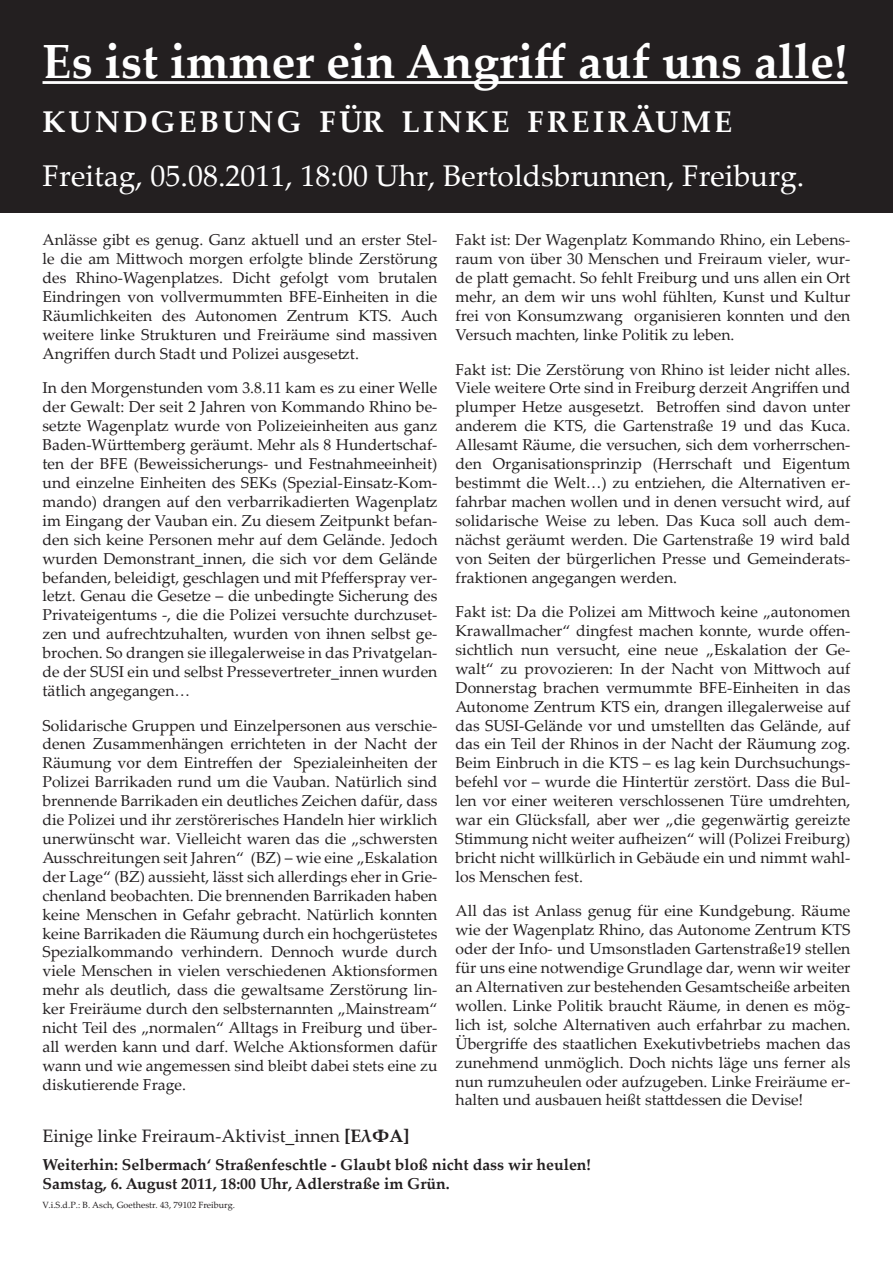
<style>
.page{position:relative;width:893px;height:1263px;background:#fff}
.page>*{position:absolute;margin:0;border:0;box-sizing:border-box;transform-origin:0 0}
.t1{font:700 48px "Palatino Linotype";color:#fff}
.t2{font:30px "Palatino Linotype";color:#fff}
.t3{font:700 30px "Palatino Linotype";letter-spacing:.095em;color:#fff}
.Absatzformat_1{font:18px "Palatino Linotype";color:#231f20}
.Absatzformat_1-2{font:15.75px/18.9px "Palatino Linotype";color:#231f20;text-align:justify}
.Absatzformat_1-3{font:700 15.75px/18.9px "Palatino Linotype";color:#231f20}
.t4{font:9px "Palatino Linotype";color:#231f20}
.s1{font-weight:700}
</style>
<div class="page">
<div style="left:0;top:0;width:893px;height:213px;background:#231f20"></div>
<hr style="left:43px;top:81px;width:804px;height:3px;background:#fff">
<p class="t1" style="left:43px;top:27px;width:806px">Es ist immer ein Angriff auf uns alle!</p>
<p class="t3" style="left:43px;top:100px;width:691px">KUNDGEBUNG FÜR LINKE FREIRÄUME</p>
<p class="t2" style="left:43px;top:154px;width:763px">Freitag, 05.08.2011, 18:00 Uhr, Bertoldsbrunnen, Freiburg.</p>
<p class="Absatzformat_1-2" style="left:43px;top:230px;width:396px">Anlässe gibt es genug. Ganz aktuell und an erster Stel&shy;le die am Mittwoch morgen erfolgte blinde Zerstörung des Rhino-Wagenplatzes. Dicht gefolgt vom brutalen Eindringen von vollvermummten BFE-Einheiten in die Räumlichkeiten des Autonomen Zentrum KTS. Auch weitere linke Strukturen und Freiräume sind massiven Angriffen durch Stadt und Polizei ausgesetzt.</p>
<p class="Absatzformat_1-2" style="left:43px;top:378px;width:396px">In den Morgenstunden vom 3.8.11 kam es zu einer Welle der Gewalt: Der seit 2 Jahren von Kommando Rhino be&shy;setzte Wagenplatz wurde von Polizeieinheiten aus ganz Baden-Württemberg geräumt. Mehr als 8 Hundertschaf&shy;ten der BFE (Beweissicherungs- und Festnahmeeinheit) und einzelne Einheiten des SEKs (Spezial-Einsatz-Kom&shy;mando) drangen auf den verbarrikadierten Wagenplatz im Eingang der Vauban ein. Zu diesem Zeitpunkt befan&shy;den sich keine Personen mehr auf dem Gelände. Jedoch wurden Demonstrant_innen, die sich vor dem Gelände befanden, beleidigt, geschlagen und mit Pfefferspray ver&shy;letzt. Genau die Gesetze – die unbedingte Sicherung des Privateigentums -, die die Polizei versuchte durchzuset&shy;zen und aufrechtzuhalten, wurden von ihnen selbst ge&shy;brochen. So drangen sie illegalerweise in das Privatgelan&shy;de der SUSI ein und selbst Pressevertreter_innen wurden tätlich angegangen…</p>
<p class="Absatzformat_1-2" style="left:43px;top:715px;width:396px">Solidarische Gruppen und Einzelpersonen aus verschie&shy;denen Zusammenhängen errichteten in der Nacht der Räumung vor dem Eintreffen der Spezialeinheiten der Polizei Barrikaden rund um die Vauban. Natürlich sind brennende Barrikaden ein deutliches Zeichen dafür, dass die Polizei und ihr zerstörerisches Handeln hier wirklich unerwünscht war. Vielleicht waren das die „schwersten Ausschreitungen seit Jahren“ (BZ) – wie eine „Eskalation der Lage“ (BZ) aussieht, lässt sich allerdings eher in Grie&shy;chenland beobachten. Die brennenden Barrikaden haben keine Menschen in Gefahr gebracht. Natürlich konnten keine Barrikaden die Räumung durch ein hochgerüstetes Spezialkommando verhindern. Dennoch wurde durch viele Menschen in vielen verschiedenen Aktionsformen mehr als deutlich, dass die gewaltsame Zerstörung lin&shy;ker Freiräume durch den selbsternannten „Mainstream“ nicht Teil des „normalen“ Alltags in Freiburg und über&shy;all werden kann und darf. Welche Aktionsformen dafür wann und wie angemessen sind bleibt dabei stets eine zu diskutierende Frage.</p>
<p class="Absatzformat_1-2" style="left:455px;top:230px;width:396px">Fakt ist: Der Wagenplatz Kommando Rhino, ein Lebens&shy;raum von über 30 Menschen und Freiraum vieler, wur&shy;de platt gemacht. So fehlt Freiburg und uns allen ein Ort mehr, an dem wir uns wohl fühlten, Kunst und Kultur frei von Konsumzwang organisieren konnten und den Versuch machten, linke Politik zu leben.</p>
<p class="Absatzformat_1-2" style="left:455px;top:359px;width:396px">Fakt ist: Die Zerstörung von Rhino ist leider nicht alles.<br>Viele weitere Orte sind in Freiburg derzeit Angriffen und plumper Hetze ausgesetzt. Betroffen sind davon unter anderem die KTS, die Gartenstraße 19 und das Kuca.<br>Allesamt Räume, die versuchen, sich dem vorherrschen&shy;den Organisationsprinzip (Herrschaft und Eigentum bestimmt die Welt…) zu entziehen, die Alternativen er&shy;fahrbar machen wollen und in denen versucht wird, auf solidarische Weise zu leben. Das Kuca soll auch dem&shy;nächst geräumt werden. Die Gartenstraße 19 wird bald von Seiten der bürgerlichen Presse und Gemeinderats&shy;fraktionen angegangen werden.</p>
<p class="Absatzformat_1-2" style="left:455px;top:602px;width:396px">Fakt ist: Da die Polizei am Mittwoch keine „autonomen Krawallmacher“ dingfest machen konnte, wurde offen&shy;sichtlich nun versucht, eine neue „Eskalation der Ge&shy;walt“ zu provozieren: In der Nacht von Mittwoch auf Donnerstag brachen vermummte BFE-Einheiten in das Autonome Zentrum KTS ein, drangen illegalerweise auf das SUSI-Gelände vor und umstellten das Gelände, auf das ein Teil der Rhinos in der Nacht der Räumung zog.<br>Beim Einbruch in die KTS – es lag kein Durchsuchungs&shy;befehl vor – wurde die Hintertür zerstört. Dass die Bul&shy;len vor einer weiteren verschlossenen Türe umdrehten, war ein Glücksfall, aber wer „die gegenwärtig gereizte Stimmung nicht weiter aufheizen“ will (Polizei Freiburg) bricht nicht willkürlich in Gebäude ein und nimmt wahl&shy;los Menschen fest.</p>
<p class="Absatzformat_1-2" style="left:455px;top:901px;width:396px">All das ist Anlass genug für eine Kundgebung. Räume wie der Wagenplatz Rhino, das Autonome Zentrum KTS oder der Info- und Umsonstladen Gartenstraße19 stellen für uns eine notwendige Grundlage dar, wenn wir weiter an Alternativen zur bestehenden Gesamtscheiße arbeiten wollen. Linke Politik braucht Räume, in denen es mög&shy;lich ist, solche Alternativen auch erfahrbar zu machen.<br>Übergriffe des staatlichen Exekutivbetriebs machen das zunehmend unmöglich. Doch nichts läge uns ferner als nun rumzuheulen oder aufzugeben. Linke Freiräume er&shy;halten und ausbauen heißt stattdessen die Devise!</p>
<p class="Absatzformat_1" style="left:43px;top:1123px;width:368px">Einige linke Freiraum-Aktivist_innen <span class="s1">[ΕλΦΑ]</span></p>
<p class="Absatzformat_1-3" style="left:43px;top:1154px;width:550px">Weiterhin: Selbermach‘ Straßenfeschtle - Glaubt bloß nicht dass wir heulen!<br>Samstag, 6. August 2011, 18:00 Uhr, Adlerstraße im Grün.</p>
<p class="t4" style="left:43px;top:1198px;width:194px">V.i.S.d.P.: B. Asch, Goethestr. 43, 79102 Freiburg.</p>
</div>
